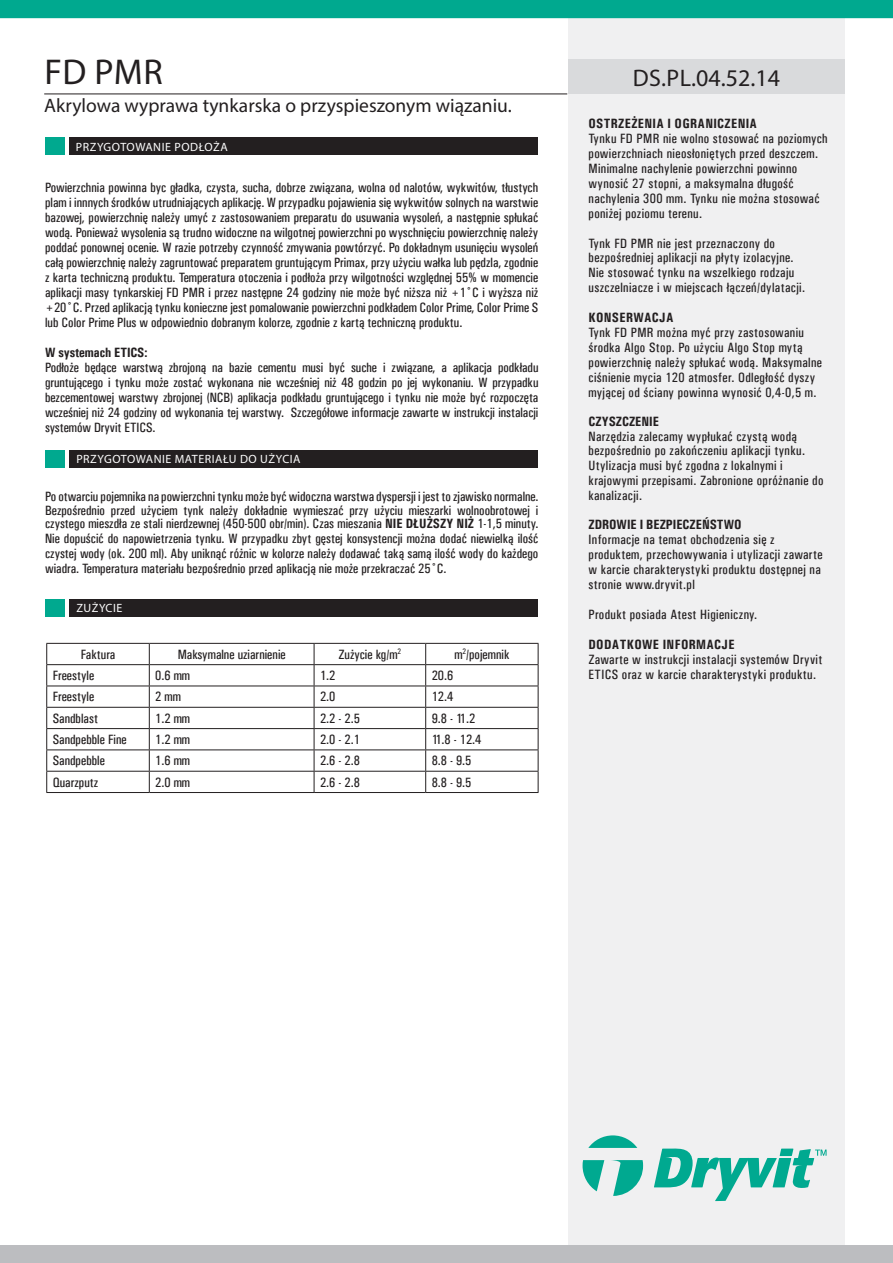
<style>
.page{position:relative;width:893px;height:1263px;background:#fff}
.page>*{position:absolute;margin:0;border:0;box-sizing:border-box;transform-origin:0 0}
.t1{font:36px "Myriad Pro";color:#231f20}
.t2{font:24px "Myriad Pro";color:#231f20}
.t3{font:19.5px "Myriad Pro";color:#231f20}
.t4{font:13.5px/15px "Univers Condensed";letter-spacing:.025em;color:#231f20}
.t5{font:13.5px "Univers Condensed";color:#231f20}
.t6{font:700 13.5px "Univers Condensed";letter-spacing:.025em;color:#231f20}
.t7{font:700 13.5px "Univers Condensed";color:#231f20}
.t8{font:700 13.5px "Univers Condensed";letter-spacing:-.005em;color:#231f20}
.t9{font:12px "Myriad Pro";letter-spacing:.045em;color:#fff}
.s1{font-weight:700}
</style>
<div class="page">
<div style="left:568px;top:0;width:277px;height:1263px;background:#f0f0f1"></div>
<hr style="left:44px;top:94px;width:523px;height:1px;background:#231f20">
<div style="left:0;top:0;width:893px;height:18px;background:#00a98f"></div>
<div style="left:0;top:1245px;width:893px;height:18px;background:#bcbdc0"></div>
<div style="left:568px;top:59px;width:277px;height:35px;background:#d9dadc"></div>
<div style="left:69px;top:137px;width:469px;height:18px;background:#231f20"></div>
<div style="left:70px;top:450px;width:468px;height:17px;background:#231f20"></div>
<div style="left:70px;top:599px;width:468px;height:18px;background:#231f20"></div>
<hr style="left:46px;top:643px;width:103px;height:1px;background:#231f20">
<hr style="left:149px;top:643px;width:165px;height:1px;background:#231f20">
<hr style="left:314px;top:643px;width:112px;height:1px;background:#231f20">
<hr style="left:426px;top:643px;width:112px;height:1px;background:#231f20">
<hr style="left:46px;top:664px;width:103px;height:1px;background:#231f20">
<hr style="left:149px;top:664px;width:165px;height:1px;background:#231f20">
<hr style="left:314px;top:664px;width:112px;height:1px;background:#231f20">
<hr style="left:426px;top:664px;width:112px;height:1px;background:#231f20">
<hr style="left:46px;top:686px;width:103px;height:1px;background:#231f20">
<hr style="left:149px;top:686px;width:165px;height:1px;background:#231f20">
<hr style="left:314px;top:686px;width:112px;height:1px;background:#231f20">
<hr style="left:426px;top:686px;width:112px;height:1px;background:#231f20">
<hr style="left:46px;top:707px;width:103px;height:1px;background:#231f20">
<hr style="left:149px;top:707px;width:165px;height:1px;background:#231f20">
<hr style="left:314px;top:707px;width:112px;height:1px;background:#231f20">
<hr style="left:426px;top:707px;width:112px;height:1px;background:#231f20">
<hr style="left:46px;top:728px;width:103px;height:1px;background:#231f20">
<hr style="left:149px;top:728px;width:165px;height:1px;background:#231f20">
<hr style="left:314px;top:728px;width:112px;height:1px;background:#231f20">
<hr style="left:426px;top:728px;width:112px;height:1px;background:#231f20">
<hr style="left:46px;top:749px;width:103px;height:1px;background:#231f20">
<hr style="left:149px;top:749px;width:165px;height:1px;background:#231f20">
<hr style="left:314px;top:749px;width:112px;height:1px;background:#231f20">
<hr style="left:426px;top:749px;width:112px;height:1px;background:#231f20">
<hr style="left:46px;top:771px;width:103px;height:1px;background:#231f20">
<svg style="left:46px;top:644px;width:1px;height:148px"></svg>
<hr style="left:149px;top:771px;width:165px;height:1px;background:#231f20">
<svg style="left:149px;top:644px;width:1px;height:148px"></svg>
<hr style="left:314px;top:771px;width:112px;height:1px;background:#231f20">
<svg style="left:314px;top:644px;width:1px;height:148px"></svg>
<hr style="left:426px;top:771px;width:112px;height:1px;background:#231f20">
<svg style="left:425px;top:644px;width:1px;height:148px"></svg>
<svg style="left:538px;top:644px;width:1px;height:148px"></svg>
<hr style="left:46px;top:792px;width:103px;height:1px;background:#231f20">
<hr style="left:149px;top:792px;width:165px;height:1px;background:#231f20">
<hr style="left:314px;top:792px;width:112px;height:1px;background:#231f20">
<hr style="left:426px;top:792px;width:112px;height:1px;background:#231f20">
<div style="left:45px;top:137px;width:20px;height:18px;background:#00a98f"></div>
<div style="left:45px;top:450px;width:20px;height:18px;background:#00a98f"></div>
<div style="left:45px;top:599px;width:20px;height:18px;background:#00a98f"></div>
<svg style="left:588px;top:1135px;width:49px;height:13px"></svg>
<svg style="left:583px;top:1160px;width:21px;height:31px"></svg>
<svg style="left:611px;top:1160px;width:32px;height:36px"></svg>
<svg style="left:654px;top:1148px;width:172px;height:53px"></svg>
<p class="t1" style="left:45px;top:50px;width:120px">FD PMR</p>
<p class="t3" style="left:44px;top:93px;width:469px">Akrylowa wyprawa tynkarska o przyspieszonym wiązaniu.</p>
<p class="t9" style="left:76px;top:140px;width:153px">PRZYGOTOWANIE PODŁOŻA</p>
<p class="t4" style="left:45px;top:180px;width:495px;text-align:justify">Powierzchnia powinna byc gładka, czysta, sucha, dobrze związana, wolna od nalotów, wykwitów, tłustych plam i innnych środków utrudniających aplikację. W przypadku pojawienia się wykwitów solnych na warstwie bazowej, powierzchnię należy umyć z zastosowaniem preparatu do usuwania wysoleń, a następnie spłukać wodą. Ponieważ wysolenia są trudno widoczne na wilgotnej powierzchni po wyschnięciu powierzchnię należy poddać ponownej ocenie. W razie potrzeby czynność zmywania powtórzyć. Po dokładnym usunięciu wysoleń całą powierzchnię należy zagruntować preparatem gruntującym Primax, przy użyciu wałka lub pędzla, zgodnie z karta techniczną produktu. Temperatura otoczenia i podłoża przy wilgotności względnej 55% w momencie aplikacji masy tynkarskiej FD PMR i przez następne 24 godziny nie może być niższa niż +1˚C i wyższa niż +20˚C. Przed aplikacją tynku konieczne jest pomalowanie powierzchni podkładem Color Prime, Color Prime S lub Color Prime Plus w odpowiednio dobranym kolorze, zgodnie z kartą techniczną produktu.</p>
<p class="t8" style="left:45px;top:344px;width:104px">W systemach ETICS:</p>
<p class="t4" style="left:45px;top:360px;width:495px;text-align:justify">Podłoże będące warstwą zbrojoną na bazie cementu musi być suche i związane, a aplikacja podkładu gruntującego i tynku może zostać wykonana nie wcześniej niż 48 godzin po jej wykonaniu. W przypadku bezcementowej warstwy zbrojonej (NCB) aplikacja podkładu gruntującego i tynku nie może być rozpoczęta wcześniej niż 24 godziny od wykonania tej warstwy. Szczegółowe informacje zawarte w instrukcji instalacji systemów Dryvit ETICS.</p>
<p class="t9" style="left:76px;top:452px;width:226px">PRZYGOTOWANIE MATERIAŁU DO UŻYCIA</p>
<p class="t4" style="left:45px;top:490px;width:495px;line-height:13.5px;text-align:justify">Po otwarciu pojemnika na powierzchni tynku może być widoczna warstwa dyspersji i jest to zjawisko normalne.<br>Bezpośrednio przed użyciem tynk należy dokładnie wymieszać przy użyciu mieszarki wolnoobrotowej i czystego mieszdła ze stali nierdzewnej (450-500 obr/min). Czas mieszania <span class="s1">NIE DŁUŻSZY NIŻ</span> 1-1,5 minuty.</p>
<p class="t4" style="left:45px;top:531px;width:495px;text-align:justify">Nie dopuścić do napowietrzenia tynku. W przypadku zbyt gęstej konsystencji można dodać niewielką ilość czystej wody (ok. 200 ml). Aby uniknąć różnic w kolorze należy dodawać taką samą ilość wody do każdego wiadra. Temperatura materiału bezpośrednio przed aplikacją nie może przekraczać 25˚C.</p>
<p class="t9" style="left:76px;top:601px;width:48px">ZUŻYCIE</p>
<p class="t5" style="left:81px;top:646px;width:36px">Faktura</p>
<p class="t5" style="left:178px;top:646px;width:110px">Maksymalne uziarnienie</p>
<p class="t5" style="left:339px;top:646px;width:64px">Zużycie kg/m<sup>2</sup></p>
<p class="t5" style="left:454px;top:646px;width:57px">m<sup>2</sup>/pojemnik</p>
<p class="t5" style="left:53px;top:667px;width:43px">Freestyle</p>
<p class="t4" style="left:155px;top:668px;width:36px">0.6 mm</p>
<p class="t4" style="left:320px;top:668px;width:17px">1.2</p>
<p class="t4" style="left:432px;top:668px;width:23px">20.6</p>
<p class="t5" style="left:53px;top:689px;width:43px">Freestyle</p>
<p class="t4" style="left:155px;top:689px;width:27px">2 mm</p>
<p class="t4" style="left:320px;top:689px;width:17px">2.0</p>
<p class="t4" style="left:432px;top:689px;width:23px">12.4</p>
<p class="t5" style="left:53px;top:710px;width:47px">Sandblast</p>
<p class="t4" style="left:155px;top:710px;width:36px">1.2 mm</p>
<p class="t4" style="left:320px;top:710px;width:41px">2.2 - 2.5</p>
<p class="t4" style="left:432px;top:710px;width:45px">9.8 - 11.2</p>
<p class="t5" style="left:53px;top:731px;width:75px">Sandpebble Fine</p>
<p class="t4" style="left:155px;top:732px;width:36px">1.2 mm</p>
<p class="t4" style="left:320px;top:732px;width:41px">2.0 - 2.1</p>
<p class="t4" style="left:432px;top:732px;width:51px">11.8 - 12.4</p>
<p class="t5" style="left:53px;top:753px;width:54px">Sandpebble</p>
<p class="t4" style="left:155px;top:753px;width:36px">1.6 mm</p>
<p class="t4" style="left:320px;top:753px;width:41px">2.6 - 2.8</p>
<p class="t4" style="left:432px;top:753px;width:41px">8.8 - 9.5</p>
<p class="t5" style="left:53px;top:774px;width:47px">Quarzputz</p>
<p class="t4" style="left:155px;top:774px;width:36px">2.0 mm</p>
<p class="t4" style="left:320px;top:774px;width:41px">2.6 - 2.8</p>
<p class="t4" style="left:432px;top:774px;width:41px">8.8 - 9.5</p>
<p class="t2" style="left:633px;top:63px;width:149px">DS.PL.04.52.14</p>
<p class="t6" style="left:588px;top:116px;width:170px">OSTRZEŻENIA I OGRANICZENIA</p>
<p class="t4" style="left:588px;top:131px;width:241px">Tynku FD PMR nie wolno stosować na poziomych powierzchniach nieosłoniętych przed deszczem.<br>Minimalne nachylenie powierzchni powinno wynosić 27 stopni, a maksymalna długość nachylenia 300 mm. Tynku nie można stosować poniżej poziomu terenu.</p>
<p class="t4" style="left:588px;top:236px;width:206px">Tynk FD PMR nie jest przeznaczony do bezpośredniej aplikacji na płyty izolacyjne.</p>
<p class="t4" style="left:588px;top:265px;width:218px">Nie stosować tynku na wszelkiego rodzaju uszczelniacze i w miejscach łączeń/dylatacji.</p>
<p class="t6" style="left:588px;top:309px;width:87px">KONSERWACJA</p>
<p class="t4" style="left:588px;top:324px;width:235px">Tynk FD PMR można myć przy zastosowaniu środka Algo Stop. Po użyciu Algo Stop mytą powierzchnię należy spłukać wodą. Maksymalne ciśnienie mycia 120 atmosfer. Odległość dyszy myjącej od ściany powinna wynosić 0,4-0,5 m.</p>
<p class="t7" style="left:588px;top:413px;width:72px">CZYSZCZENIE</p>
<p class="t4" style="left:588px;top:429px;width:237px">Narzędzia zalecamy wypłukać czystą wodą bezpośrednio po zakończeniu aplikacji tynku.<br>Utylizacja musi być zgodna z lokalnymi i krajowymi przepisami. Zabronione opróżnanie do kanalizacji.</p>
<p class="t7" style="left:588px;top:516px;width:155px">ZDROWIE I BEZPIECZEŃSTWO</p>
<p class="t4" style="left:588px;top:532px;width:236px">Informacje na temat obchodzenia się z produktem, przechowywania i utylizacji zawarte w karcie charakterystyki produktu dostępnej na stronie www.dryvit.pl</p>
<p class="t4" style="left:588px;top:606px;width:170px">Produkt posiada Atest Higieniczny.</p>
<p class="t6" style="left:588px;top:636px;width:148px">DODATKOWE INFORMACJE</p>
<p class="t4" style="left:588px;top:651px;width:235px">Zawarte w instrukcji instalacji systemów Dryvit<br>ETICS oraz w karcie charakterystyki produktu.</p>
</div>
